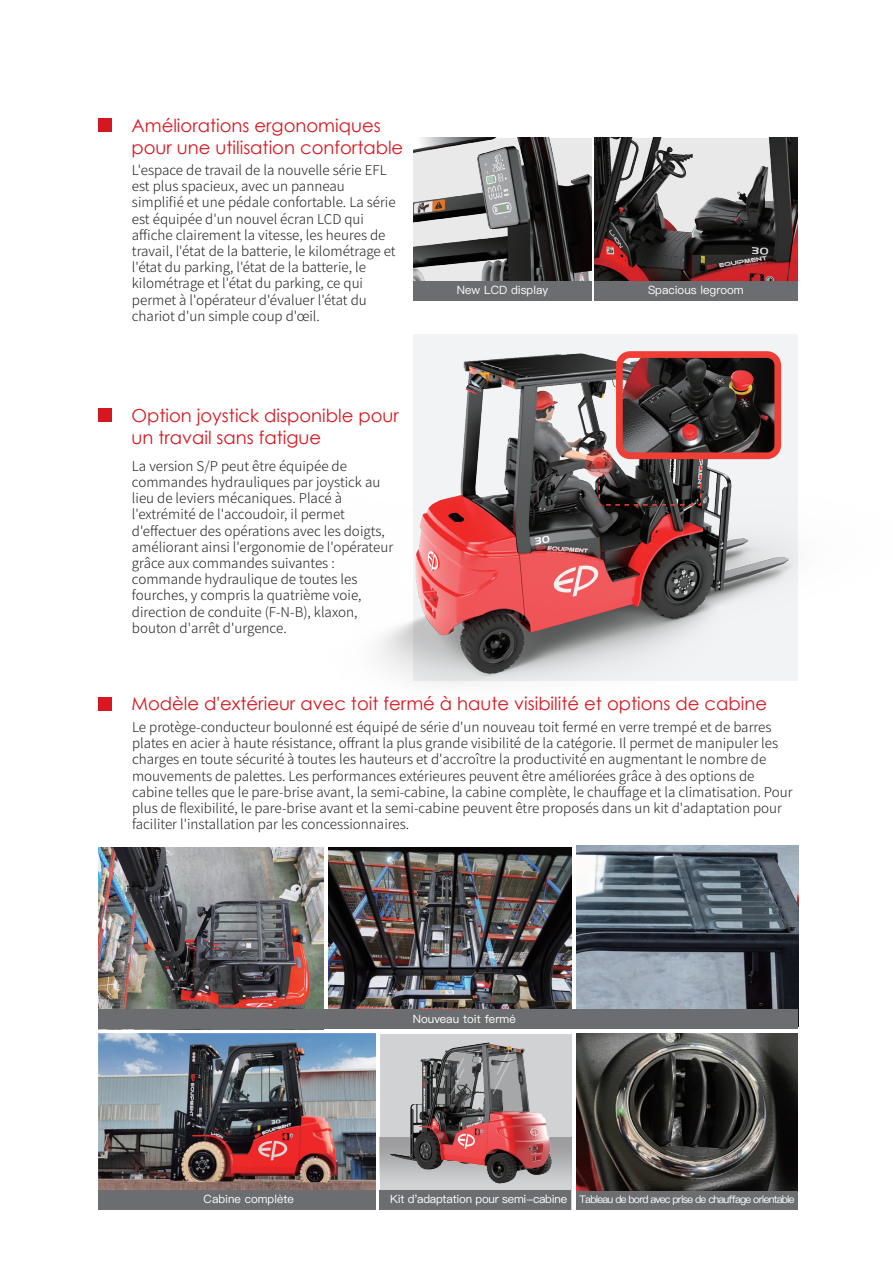
<style>
.page{position:relative;width:893px;height:1263px;background:#fff}
.page>*{position:absolute;margin:0;border:0;box-sizing:border-box;transform-origin:0 0}
.t1{font:18px/21.6px "Century Gothic";color:#d7171f}
.t2{font:300 13.5px/16.2px "Source Han Sans CN";color:#231f20}
.t3{font:11.55px "Ping Fang SC Medium";color:#fff}
.t4{font:10.5px "Ping Fang SC Medium";letter-spacing:-.075em;color:#fff}
.s1{font-size:11.55px}
</style>
<div class="page">
<div style="left:98px;top:118px;width:14px;height:14px;background:#d7171f"></div>
<div style="left:98px;top:697px;width:14px;height:14px;background:#d7171f"></div>
<div style="left:98px;top:408px;width:14px;height:14px;background:#d7171f"></div>
<img style="left:98px;top:1033px;width:179px;height:157px">
<img style="left:594px;top:138px;width:204px;height:143px">
<div style="left:413px;top:281px;width:179px;height:20px;background:#6c6d70"></div>
<div style="left:594px;top:281px;width:204px;height:20px;background:#6c6d70"></div>
<img style="left:413px;top:138px;width:179px;height:143px">
<img style="left:378px;top:334px;width:420px;height:351px">
<img style="left:624px;top:359px;width:149px;height:92px">
<div style="left:616px;top:351px;width:165px;height:108px;border:7px solid #ee3e35;border-radius:11px"></div>
<svg style="left:585px;top:448px;width:29px;height:29px"></svg>
<svg style="left:593px;top:457px;width:12px;height:12px"></svg>
<svg style="left:598px;top:459px;width:104px;height:47px;background:#473e3d"></svg>
<img style="left:329px;top:848px;width:242px;height:151px">
<img style="left:98px;top:847px;width:226px;height:162px">
<div style="left:98px;top:1190px;width:277px;height:19px;background:#6c6d70"></div>
<div style="left:576px;top:1190px;width:222px;height:20px;background:#6c6d70"></div>
<img style="left:277px;top:999px;width:376px;height:211px">
<svg style="left:435px;top:1052px;width:45px;height:54px;background:#747576"></svg>
<svg style="left:488px;top:1048px;width:40px;height:65px;background:#888687"></svg>
<img style="left:576px;top:1033px;width:222px;height:157px">
<img style="left:577px;top:845px;width:221px;height:164px">
<div style="left:98px;top:1009px;width:700px;height:20px;background:#6c6d70"></div>
<h1 class="t1" style="left:131px;top:114px;width:273px">Améliorations ergonomiques pour une utilisation confortable</h1>
<p class="t2" style="left:132px;top:162px;width:265px">L'espace de travail de la nouvelle série EFL est plus spacieux, avec un panneau simplifié et une pédale confortable. La série est équipée d'un nouvel écran LCD qui affiche clairement la vitesse, les heures de travail, l'état de la batterie, le kilométrage et l'état du parking, l'état de la batterie, le kilométrage et l'état du parking, ce qui permet à l'opérateur d'évaluer l'état du chariot d'un simple coup d'œil.</p>
<h1 class="t1" style="left:131px;top:404px;width:269px">Option joystick disponible pour un travail sans fatigue</h1>
<p class="t2" style="left:132px;top:458px;width:263px">La version S/P peut être équipée de commandes hydrauliques par joystick au lieu de leviers mécaniques. Placé à l'extrémité de l'accoudoir, il permet d'effectuer des opérations avec les doigts, améliorant ainsi l'ergonomie de l'opérateur grâce aux commandes suivantes : commande hydraulique de toutes les fourches, y compris la quatrième voie, direction de conduite (F-N-B), klaxon, bouton d'arrêt d'urgence.</p>
<p class="t3" style="left:457px;top:283px;width:93px">New LCD display</p>
<p class="t3" style="left:648px;top:283px;width:97px">Spacious legroom</p>
<h1 class="t1" style="left:132px;top:692px;width:637px">Modèle d'extérieur avec toit fermé à haute visibilité et options de cabine</h1>
<p class="t2" style="left:132px;top:719px;width:662px">Le protège-conducteur boulonné est équipé de série d'un nouveau toit fermé en verre trempé et de barres plates en acier à haute résistance, offrant la plus grande visibilité de la catégorie. Il permet de manipuler les charges en toute sécurité à toutes les hauteurs et d'accroître la productivité en augmentant le nombre de mouvements de palettes. Les performances extérieures peuvent être améliorées grâce à des options de cabine telles que le pare-brise avant, la semi-cabine, la cabine complète, le chauffage et la climatisation. Pour plus de flexibilité, le pare-brise avant et la semi-cabine peuvent être proposés dans un kit d'adaptation pour faciliter l'installation par les concessionnaires.</p>
<p class="t3" style="left:413px;top:1011px;width:104px">Nouveau toit fermé</p>
<p class="t3" style="left:204px;top:1192px;width:92px">Cabine complète</p>
<p class="t4" style="left:390px;top:1193px;width:406px"><span class="s1">Kit d'adaptation pour semi-cabine</span> Tableau de bord avec prise de chauffage orientable</p>
</div>
